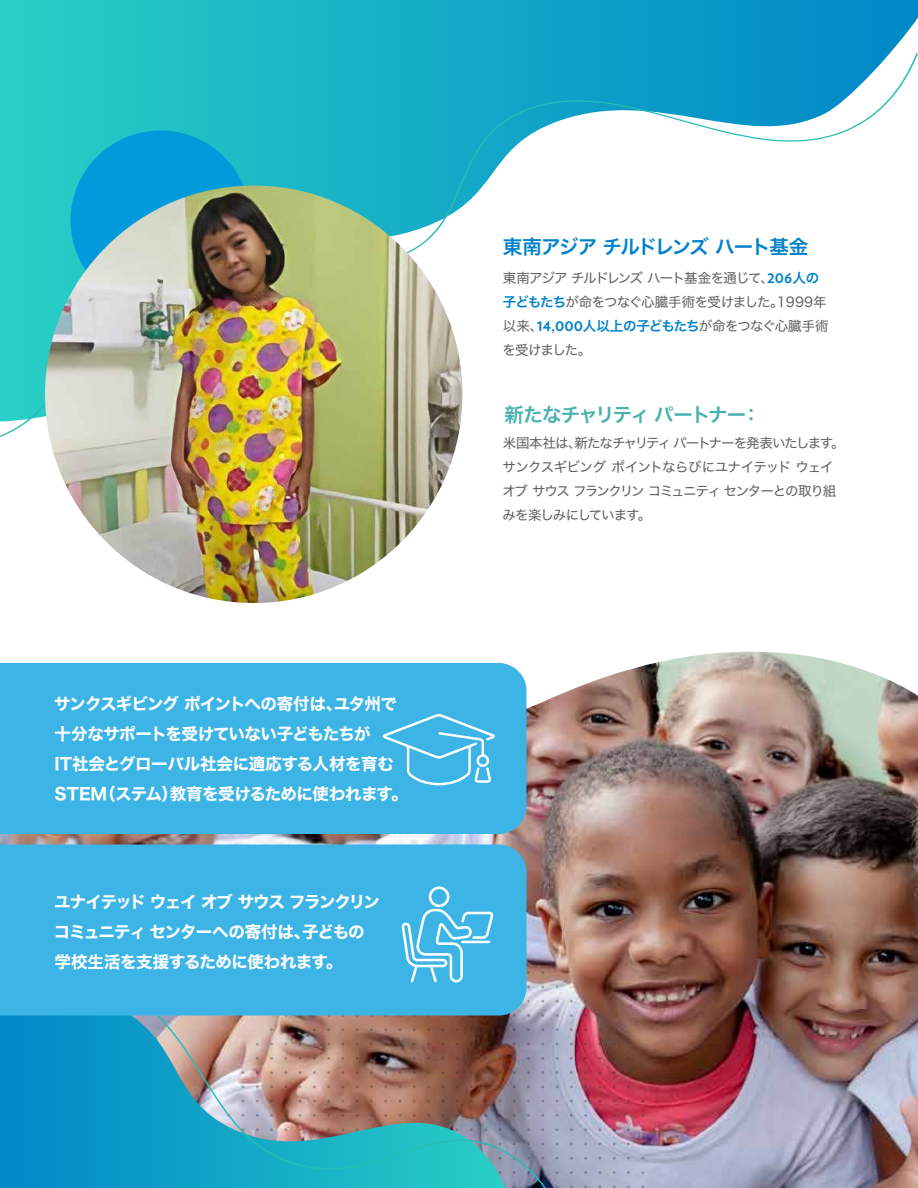
<style>
.page{position:relative;width:918px;height:1188px;background:#fff}
.page>*{position:absolute;margin:0;border:0;box-sizing:border-box;transform-origin:0 0}
.t1{font:19.5px "Hiragino Sans W6";letter-spacing:-.075em;color:#0082cb}
.t2{font:19.5px "Hiragino Sans W6";letter-spacing:-.08em;color:#47b2ad}
.t3{font:16.5px/30px "Hiragino Sans W7";letter-spacing:-.04em;color:#fff}
.t4{font:16.5px/30px "Hiragino Sans W7";letter-spacing:-.06em;color:#fff}
.t5{font:13.5px/24px "Hiragino Sans W4";letter-spacing:-.075em;color:#606060}
.t6{font:13.5px/24px "Hiragino Sans W4";letter-spacing:-.055em;color:#606060}
.s1{font-family:"Verlag";font-weight:700;font-size:16.5px;color:#0082cb}
.s2{font-family:"Hiragino Sans W6";color:#0082cb}
</style>
<div class="page">
<img style="left:0;top:652px;width:918px;height:536px">
<svg style="left:0;top:0;width:918px;height:53px;background:#16abc6"></svg>
<svg style="left:0;top:53px;width:918px;height:384px"></svg>
<img style="left:526px;top:943px;width:126px;height:245px">
<img style="left:0;top:958px;width:558px;height:230px">
<div style="left:0;top:663px;width:526px;height:171px;background:#3cb4e5"></div>
<div style="left:0;top:844px;width:526px;height:172px;background:#3cb4e5"></div>
<div style="left:70px;top:130px;width:180px;height:180px;background:#019adc;border-radius:50%"></div>
<img style="left:45px;top:186px;width:417px;height:417px;border-radius:209px">
<svg style="left:383px;top:714px;width:112px;height:71px;background:#58bee8"></svg>
<svg style="left:402px;top:886px;width:91px;height:96px;background:#5fc1e9"></svg>
<p class="t3" style="left:54px;top:690px;width:355px">サンクスギビング ポイントへの寄付は、ユタ州で十分なサポートを受けていない子どもたちが<br>IT社会とグローバル社会に適応する人材を育む<br>STEM（ステム）教育を受けるために使われます。</p>
<p class="t4" style="left:54px;top:888px;width:328px">ユナイテッド ウェイ オブ サウス フランクリンコミュニティ センターへの寄付は、子どもの学校生活を支援するために使われます。</p>
<h1 class="t1" style="left:503px;top:229px;width:307px">東南アジア チルドレンズ ハート基金</h1>
<p class="t6" style="left:502px;top:265px;width:328px">東南アジア チルドレンズ ハート基金を通じて、<span class="s1">206</span><span class="s2">人の子どもたち</span>が命をつなぐ心臓手術を受けました。1999年以来、<span class="s1">14,000</span><span class="s2">人以上の子どもたち</span>が命をつなぐ心臓手術を受けました。</p>
<h1 class="t2" style="left:504px;top:397px;width:258px">新たなチャリティ パートナー：</h1>
<p class="t5" style="left:502px;top:430px;width:344px">米国本社は、新たなチャリティ パートナーを発表いたします。サンクスギビング ポイントならびにユナイテッド ウェイオブ サウス フランクリン コミュニティ センターとの取り組みを楽しみにしています。</p>
</div>
